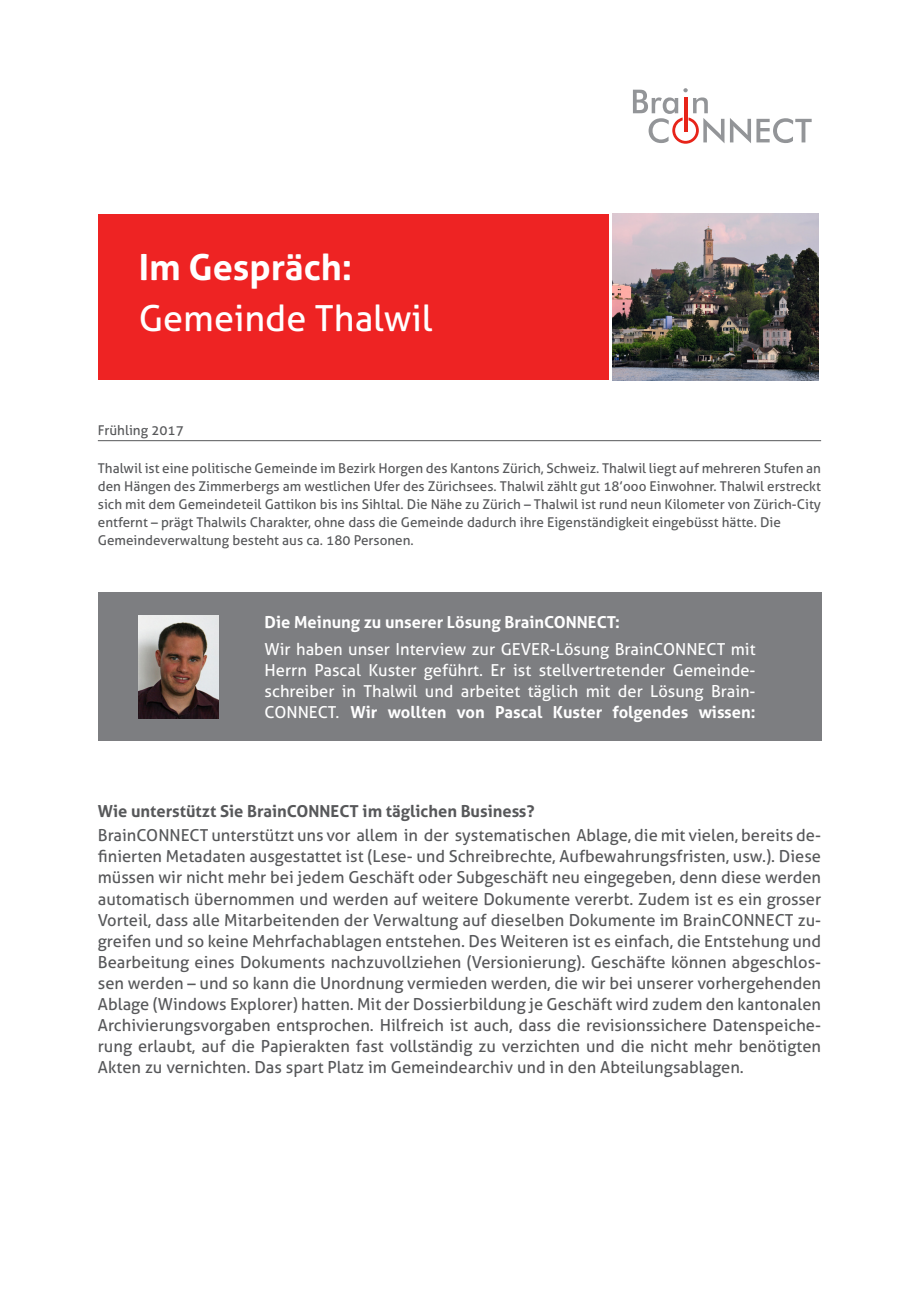
<style>
.page{position:relative;width:919px;height:1289px;background:#fff}
.page>*{position:absolute;margin:0;border:0;box-sizing:border-box;transform-origin:0 0}
.t1{font:36px "Aller";color:#fff}
.t2{font:700 36px "Aller";color:#fff}
.t3{font:16.5px/21px "Aller";color:#57585a;text-align:justify}
.t4{font:16.5px/21px "Aller";color:#fff;text-align:justify}
.t5{font:700 16.5px "Aller";color:#57585a}
.t6{font:700 16.5px "Aller";color:#fff}
.t7{font:13.5px/18px "Aller";color:#57585a;text-align:justify}
.s1{font-weight:700}
</style>
<div class="page">
<div style="left:98px;top:592px;width:723px;height:148px;background:#7d7e81"></div>
<svg style="left:633px;top:88px;width:178px;height:56px"></svg>
<div style="left:98px;top:214px;width:510px;height:165px;background:#ee2323"></div>
<hr style="left:98px;top:440px;width:723px;height:1px;background:#57585a">
<img style="left:612px;top:214px;width:206px;height:166px">
<img style="left:139px;top:615px;width:79px;height:103px">
<p class="t2" style="left:139px;top:245px;width:215px">Im Gespräch:</p>
<p class="t1" style="left:139px;top:296px;width:295px">Gemeinde Thalwil</p>
<p class="t7" style="left:98px;top:421px;width:87px">Frühling 2017</p>
<p class="t7" style="left:98px;top:459px;width:724px">Thalwil ist eine politische Gemeinde im Bezirk Horgen des Kantons Zürich, Schweiz. Thalwil liegt auf mehreren Stufen an den Hängen des Zimmerbergs am westlichen Ufer des Zürichsees. Thalwil zählt gut 18’ooo Einwohner. Thalwil erstreckt sich mit dem Gemeindeteil Gattikon bis ins Sihltal. Die Nähe zu Zürich – Thalwil ist rund neun Kilometer von Zürich-City entfernt – prägt Thalwils Charakter, ohne dass die Gemeinde dadurch ihre Eigenständigkeit eingebüsst hätte. Die</p>
<p class="t7" style="left:98px;top:531px;width:317px">Gemeindeverwaltung besteht aus ca. 180 Personen.</p>
<p class="t6" style="left:264px;top:612px;width:357px">Die Meinung zu unserer Lösung BrainCONNECT:</p>
<p class="t4" style="left:264px;top:638px;width:492px">Wir haben unser Interview zur GEVER-Lösung BrainCONNECT mit Herrn Pascal Kuster geführt. Er ist stellvertretender Gemeinde&shy;schreiber in Thalwil und arbeitet täglich mit der Lösung Brain-CONNECT. <span class="s1">Wir wollten von Pascal Kuster folgendes wissen:</span></p>
<p class="t5" style="left:98px;top:801px;width:438px">Wie unterstützt Sie BrainCONNECT im täglichen Business?</p>
<p class="t3" style="left:98px;top:825px;width:724px">BrainCONNECT unterstützt uns vor allem in der systematischen Ablage, die mit vielen, bereits de&shy;finierten Metadaten ausgestattet ist (Lese- und Schreibrechte, Aufbewahrungsfristen, usw.). Diese müssen wir nicht mehr bei jedem Geschäft oder Subgeschäft neu eingegeben, denn diese werden automatisch übernommen und werden auf weitere Dokumente vererbt. Zudem ist es ein grosser Vorteil, dass alle Mitarbeitenden der Verwaltung auf dieselben Dokumente im BrainCONNECT zu&shy;greifen und so keine Mehrfachablagen entstehen. Des Weiteren ist es einfach, die Entstehung und Bearbeitung eines Dokuments nachzuvollziehen (Versionierung). Geschäfte können abgeschlos&shy;sen werden – und so kann die Unordnung vermieden werden, die wir bei unserer vorhergehenden Ablage (Windows Explorer) hatten. Mit der Dossierbildung je Geschäft wird zudem den kantonalen Archivierungsvorgaben entsprochen. Hilfreich ist auch, dass die revisionssichere Datenspeiche&shy;rung erlaubt, auf die Papierakten fast vollständig zu verzichten und die nicht mehr benötigten Akten zu vernichten. Das spart Platz im Gemeindearchiv und in den Abteilungsablagen.</p>
</div>
